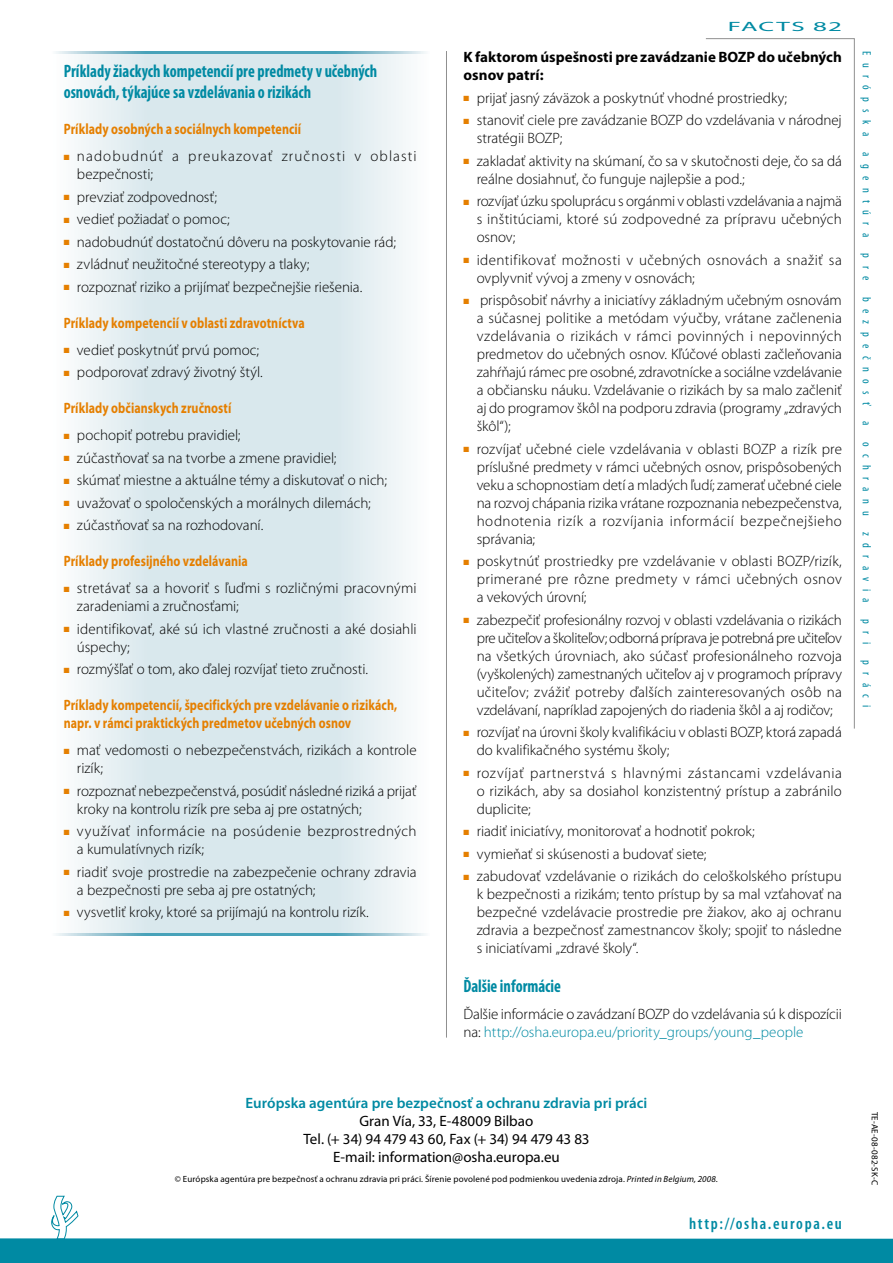
<style>
.page{position:relative;width:893px;height:1263px;background:#fff}
.page>*{position:absolute;margin:0;border:0;box-sizing:border-box;transform-origin:0 0}
.t1{font:700 condensed 18px/21px "Myriad Pro";color:#008aa3;scale:.9 1}
.t2{font:600 condensed 16.5px "Myriad Pro";letter-spacing:.105em;color:#008aa3}
.t3{font:300 15px/18px "Myriad Pro";color:#000}
.t4{font:700 15px/18px "Myriad Pro";letter-spacing:.005em;color:#e57f00;scale:.8 1}
.t5{font:15px/18px "Myriad Pro";color:#000;text-align:center}
.t6{font:300 15px/18px "Myriad Pro";letter-spacing:.025em;color:#000}
.t7{font:300 15px/18px "Myriad Pro";letter-spacing:.03em;color:#000}
.t8{font:700 15px/18px "Myriad Pro";color:#000}
.t9{font:600 15px "Myriad Pro";color:#008aa3}
.t10{font:300 15px/18px "Myriad Pro";letter-spacing:.07em;color:#000}
.t11{font:13.5px "Myriad Pro";letter-spacing:.04em;color:#008aa3;scale:2 1}
.t12{font:condensed 12px "Myriad Pro";letter-spacing:.615em;color:#008aa3}
.t13{font:9px "Myriad Pro";letter-spacing:.02em;color:#000}
.s1{color:#e57f00}
.s2{color:#008aa3}
.s3{font-style:italic}
</style>
<div class="page">
<svg style="left:705px;top:38px;width:150px;height:691px"></svg>
<svg style="left:0;top:1195px;width:893px;height:68px"></svg>
<hr style="left:446px;top:51px;width:1px;height:986px;background:#909090">
<svg style="left:56px;top:53px;width:370px;height:880px"></svg>
<img style="left:56px;top:51px;width:370px;height:2px">
<img style="left:56px;top:933px;width:370px;height:2px">
<p class="t1" style="left:64px;top:61px;width:350px">Príklady žiackych kompetencií pre predmety v učebných osnovách, týkajúce sa vzdelávania o rizikách</p>
<p class="t4" style="left:64px;top:120px;width:298px">Príklady osobných a sociálnych kompetencií</p>
<p class="t10" style="left:77px;top:148px;width:341px;text-indent:-13px"><span class="s1">■</span> nadobudnúť a preukazovať zručnosti v oblasti bezpečnosti;</p>
<p class="t3" style="left:64px;top:188px;width:155px"><span class="s1">■</span> prevziať zodpovednosť;</p>
<p class="t3" style="left:64px;top:211px;width:167px"><span class="s1">■</span> vedieť požiadať o pomoc;</p>
<p class="t3" style="left:64px;top:233px;width:334px"><span class="s1">■</span> nadobudnúť dostatočnú dôveru na poskytovanie rád;</p>
<p class="t3" style="left:64px;top:256px;width:247px"><span class="s1">■</span> zvládnuť neužitočné stereotypy a tlaky;</p>
<p class="t3" style="left:64px;top:278px;width:300px"><span class="s1">■</span> rozpoznať riziko a prijímať bezpečnejšie riešenia.</p>
<p class="t4" style="left:64px;top:314px;width:303px">Príklady kompetencií v oblasti zdravotníctva</p>
<p class="t3" style="left:64px;top:341px;width:197px"><span class="s1">■</span> vedieť poskytnúť prvú pomoc;</p>
<p class="t3" style="left:64px;top:364px;width:201px"><span class="s1">■</span> podporovať zdravý životný štýl.</p>
<p class="t4" style="left:64px;top:399px;width:211px">Príklady občianskych zručností</p>
<p class="t3" style="left:64px;top:427px;width:178px"><span class="s1">■</span> pochopiť potrebu pravidiel;</p>
<p class="t3" style="left:64px;top:449px;width:274px"><span class="s1">■</span> zúčastňovať sa na tvorbe a zmene pravidiel;</p>
<p class="t3" style="left:64px;top:472px;width:325px"><span class="s1">■</span> skúmať miestne a aktuálne témy a diskutovať o nich;</p>
<p class="t3" style="left:64px;top:494px;width:308px"><span class="s1">■</span> uvažovať o spoločenských a morálnych dilemách;</p>
<p class="t3" style="left:64px;top:517px;width:201px"><span class="s1">■</span> zúčastňovať sa na rozhodovaní.</p>
<p class="t4" style="left:64px;top:552px;width:232px">Príklady profesijného vzdelávania</p>
<p class="t3" style="left:77px;top:580px;width:341px;text-indent:-13px"><span class="s1">■</span> stretávať sa a hovoriť s ľuďmi s rozličnými pracovnými zaradeniami a zručnosťami;</p>
<p class="t3" style="left:77px;top:620px;width:341px;text-indent:-13px"><span class="s1">■</span> identifikovať, aké sú ich vlastné zručnosti a aké dosiahli úspechy;</p>
<p class="t3" style="left:64px;top:661px;width:306px"><span class="s1">■</span> rozmýšľať o tom, ako ďalej rozvíjať tieto zručnosti.</p>
<p class="t4" style="left:64px;top:696px;width:418px">Príklady kompetencií, špecifických pre vzdelávanie o rizikách, napr. v rámci praktických predmetov učebných osnov</p>
<p class="t3" style="left:77px;top:742px;width:341px;text-indent:-13px"><span class="s1">■</span> mať vedomosti o nebezpečenstvách, rizikách a kontrole rizík;</p>
<p class="t3" style="left:77px;top:782px;width:341px;text-indent:-13px"><span class="s1">■</span> rozpoznať nebezpečenstvá, posúdiť následné riziká a prijať kroky na kontrolu rizík pre seba aj pre ostatných;</p>
<p class="t7" style="left:77px;top:823px;width:341px;text-indent:-13px"><span class="s1">■</span> využívať informácie na posúdenie bezprostredných a kumulatívnych rizík;</p>
<p class="t3" style="left:77px;top:863px;width:341px;text-indent:-13px"><span class="s1">■</span> riadiť svoje prostredie na zabezpečenie ochrany zdravia a bezpečnosti pre seba aj pre ostatných;</p>
<p class="t3" style="left:64px;top:904px;width:307px"><span class="s1">■</span> vysvetliť kroky, ktoré sa prijímajú na kontrolu rizík.</p>
<p class="t11" style="left:728px;top:19px;width:58px">FACTS 82</p>
<p class="t8" style="left:463px;top:48px;width:380px">K faktorom úspešnosti pre zavádzanie BOZP do učebných osnov patrí:</p>
<p class="t3" style="left:463px;top:89px;width:325px"><span class="s1">■</span> prijať jasný záväzok a poskytnúť vhodné prostriedky;</p>
<p class="t3" style="left:477px;top:112px;width:367px;text-indent:-13px"><span class="s1">■</span> stanoviť ciele pre zavádzanie BOZP do vzdelávania v národnej stratégii BOZP;</p>
<p class="t3" style="left:477px;top:152px;width:367px;text-indent:-13px"><span class="s1">■</span> zakladať aktivity na skúmaní, čo sa v skutočnosti deje, čo sa dá reálne dosiahnuť, čo funguje najlepšie a pod.;</p>
<p class="t3" style="left:477px;top:193px;width:367px;text-align:justify;text-indent:-13px"><span class="s1">■</span> rozvíjať úzku spoluprácu s orgánmi v oblasti vzdelávania a najmä s inštitúciami, ktoré sú zodpovedné za prípravu učebných osnov;</p>
<p class="t6" style="left:477px;top:251px;width:367px;text-indent:-13px"><span class="s1">■</span> identifikovať možnosti v učebných osnovách a snažiť sa ovplyvniť vývoj a zmeny v osnovách;</p>
<p class="t3" style="left:477px;top:292px;width:367px;text-align:justify;text-indent:-13px"><span class="s1">■</span> prispôsobiť návrhy a iniciatívy základným učebným osnovám a súčasnej politike a metódam výučby, vrátane začlenenia vzdelávania o rizikách v rámci povinných i nepovinných predmetov do učebných osnov. Kľúčové oblasti začleňovania zahŕňajú rámec pre osobné, zdravotnícke a sociálne vzdelávanie a občiansku náuku. Vzdelávanie o rizikách by sa malo začleniť aj do programov škôl na podporu zdravia (programy „zdravých škôl“);</p>
<p class="t3" style="left:477px;top:440px;width:367px;text-align:justify;text-indent:-13px"><span class="s1">■</span> rozvíjať učebné ciele vzdelávania v oblasti BOZP a rizík pre príslušné predmety v rámci učebných osnov, prispôsobených veku a schopnostiam detí a mladých ľudí; zamerať učebné ciele na rozvoj chápania rizika vrátane rozpoznania nebezpečenstva, hodnotenia rizík a rozvíjania informácií bezpečnejšieho správania;</p>
<p class="t3" style="left:477px;top:553px;width:367px;text-align:justify;text-indent:-13px"><span class="s1">■</span> poskytnúť prostriedky pre vzdelávanie v oblasti BOZP/rizík, primerané pre rôzne predmety v rámci učebných osnov a vekových úrovní;</p>
<p class="t3" style="left:477px;top:611px;width:367px;text-align:justify;text-indent:-13px"><span class="s1">■</span> zabezpečiť profesionálny rozvoj v oblasti vzdelávania o rizikách pre učiteľov a školiteľov; odborná príprava je potrebná pre učiteľov na všetkých úrovniach, ako súčasť profesionálneho rozvoja (vyškolených) zamestnaných učiteľov aj v programoch prípravy učiteľov; zvážiť potreby ďalších zainteresovaných osôb na vzdelávaní, napríklad zapojených do riadenia škôl a aj rodičov;</p>
<p class="t3" style="left:477px;top:724px;width:367px;text-indent:-13px"><span class="s1">■</span> rozvíjať na úrovni školy kvalifikáciu v oblasti BOZP, ktorá zapadá do kvalifikačného systému školy;</p>
<p class="t3" style="left:477px;top:764px;width:367px;text-align:justify;text-indent:-13px"><span class="s1">■</span> rozvíjať partnerstvá s hlavnými zástancami vzdelávania o rizikách, aby sa dosiahol konzistentný prístup a zabránilo duplicite;</p>
<p class="t3" style="left:463px;top:823px;width:293px"><span class="s1">■</span> riadiť iniciatívy, monitorovať a hodnotiť pokrok;</p>
<p class="t3" style="left:463px;top:845px;width:244px"><span class="s1">■</span> vymieňať si skúsenosti a budovať siete;</p>
<p class="t3" style="left:477px;top:868px;width:367px;text-align:justify;text-indent:-13px"><span class="s1">■</span> zabudovať vzdelávanie o rizikách do celoškolského prístupu k bezpečnosti a rizikám; tento prístup by sa mal vzťahovať na bezpečné vzdelávacie prostredie pre žiakov, ako aj ochranu zdravia a bezpečnosť zamestnancov školy; spojiť to následne s iniciatívami „zdravé školy“.</p>
<p class="t1" style="left:463px;top:976px;width:110px">Ďalšie informácie</p>
<p class="t3" style="left:463px;top:1006px;width:380px">Ďalšie informácie o zavádzaní BOZP do vzdelávania sú k dispozícii na: <span class="s2">http://osha.europa.eu/priority_groups/young_people</span></p>
<p class="t12" style="left:873px;top:51px;width:86px;rotate:90deg">Európska</p>
<p class="t12" style="left:873px;top:152px;width:86px;rotate:90deg">agentúra</p>
<p class="t12" style="left:873px;top:253px;width:28px;rotate:90deg">pre</p>
<p class="t12" style="left:873px;top:297px;width:110px;rotate:90deg">bezpečnosť</p>
<p class="t12" style="left:873px;top:421px;width:6px;rotate:90deg">a</p>
<p class="t12" style="left:873px;top:442px;width:76px;rotate:90deg">ochranu</p>
<p class="t12" style="left:873px;top:532px;width:72px;rotate:90deg">zdravia</p>
<p class="t12" style="left:873px;top:619px;width:26px;rotate:90deg">pri</p>
<p class="t12" style="left:873px;top:660px;width:49px;rotate:90deg">práci</p>
<p class="t9" style="left:246px;top:1095px;width:403px">Európska agentúra pre bezpečnosť a ochranu zdravia pri práci</p>
<p class="t5" style="left:303px;top:1113px;width:288px">Gran Vía, 33, E-48009 Bilbao<br>Tel. (+ 34) 94 479 43 60, Fax (+ 34) 94 479 43 83<br>E-mail: information@osha.europa.eu</p>
<p class="t13" style="left:175px;top:1174px;width:545px">© Európska agentúra pre bezpečnosť a ochranu zdravia pri práci. Šírenie povolené pod podmienkou uvedenia zdroja. <span class="s3">Printed in Belgium, 2008.</span></p>
<p class="t2" style="left:689px;top:1214px;width:154px">http://osha.europa.eu</p>
<p class="t13" style="left:880px;top:1111px;width:75px;rotate:90deg">TE-AE-08-082-SK-C</p>
</div>
